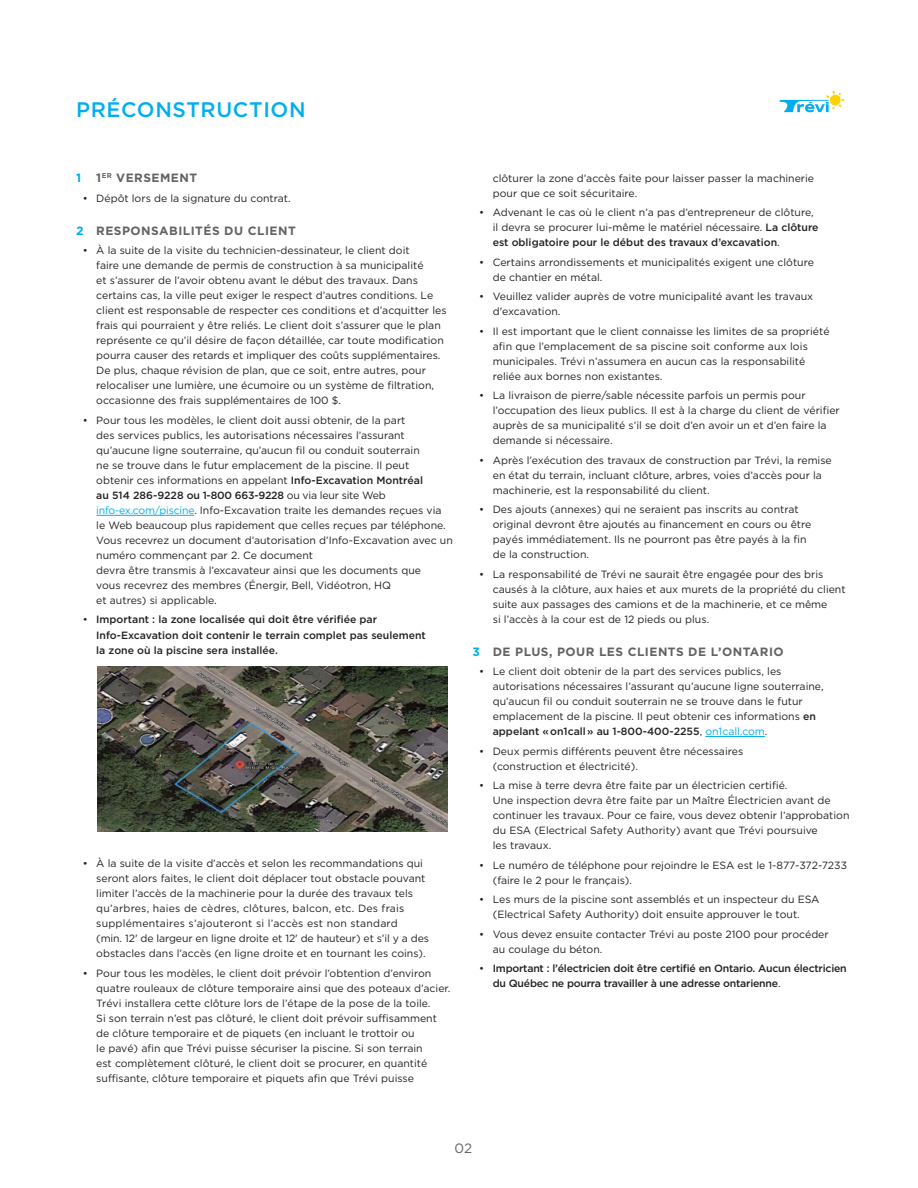
<style>
.page{position:relative;width:918px;height:1188px;background:#fff}
.page>*{position:absolute;margin:0;border:0;box-sizing:border-box;transform-origin:0 0}
.t1{font:500 21px "Gotham";letter-spacing:.03em;color:#00aeef}
.t2{font:13.5px "Gotham";color:#636366}
.t3{font:700 12px "Gotham";letter-spacing:.04em;color:#636366}
.t4{font:700 12px "Gotham";color:#00aeef}
.t5{font:10.5px/15px "Gotham";color:#231f20}
.t6{font:500 10.5px/15px "Gotham";letter-spacing:-.015em;color:#231f20}
.s1{color:#00aeef}
.s2{font-weight:500}
.s3{font-weight:400}
</style>
<div class="page">
<svg style="left:780px;top:91px;width:65px;height:21px"></svg>
<hr style="left:96px;top:515px;width:98px;height:1px;background:#00aeef">
<hr style="left:705px;top:736px;width:60px;height:1px;background:#00aeef">
<img style="left:97px;top:666px;width:350px;height:166px">
<h1 class="t1" style="left:76px;top:98px;width:231px">PRÉCONSTRUCTION</h1>
<p class="t4" style="left:76px;top:171px;width:7px">1</p>
<p class="t3" style="left:96px;top:171px;width:102px">1<sup>ER</sup> VERSEMENT</p>
<p class="t5" style="left:83px;top:190px;width:209px">• Dépôt lors de la signature du contrat.</p>
<p class="t3" style="left:76px;top:223px;width:221px"><span class="s1">2</span> RESPONSABILITÉS DU CLIENT</p>
<p class="t5" style="left:96px;top:243px;width:352px;text-indent:-14px">• À la suite de la visite du technicien-dessinateur, le client doit<br>faire une demande de permis de construction à sa municipalité<br>et s’assurer de l’avoir obtenu avant le début des travaux. Dans certains cas, la ville peut exiger le respect d’autres conditions. Le client est responsable de respecter ces conditions et d’acquitter les frais qui pourraient y être reliés. Le client doit s’assurer que le plan représente ce qu’il désire de façon détaillée, car toute modification pourra causer des retards et impliquer des coûts supplémentaires.<br>De plus, chaque révision de plan, que ce soit, entre autres, pour relocaliser une lumière, une écumoire ou un système de filtration, occasionne des frais supplémentaires de 100 $.</p>
<p class="t5" style="left:96px;top:413px;width:358px;text-indent:-14px">• Pour tous les modèles, le client doit aussi obtenir, de la part<br>des services publics, les autorisations nécessaires l’assurant qu’aucune ligne souterraine, qu’aucun fil ou conduit souterrain<br>ne se trouve dans le futur emplacement de la piscine. Il peut<br>obtenir ces informations en appelant <span class="s2">Info-Excavation Montréal<br>au 514 286-9228 ou 1-800 663-9228</span> ou via leur site Web <span class="s1">info-ex.com/piscine</span>. Info-Excavation traite les demandes reçues via le Web beaucoup plus rapidement que celles reçues par téléphone.<br>Vous recevrez un document d’autorisation d’Info-Excavation avec un numéro commençant par 2. Ce document<br>devra être transmis à l’excavateur ainsi que les documents que<br>vous recevrez des membres (Énergir, Bell, Vidéotron, HQ<br>et autres) si applicable.</p>
<p class="t6" style="left:96px;top:612px;width:331px;text-indent:-14px"><span class="s3">•</span> Important : la zone localisée qui doit être vérifiée par<br>Info-Excavation doit contenir le terrain complet pas seulement la zone où la piscine sera installée.</p>
<p class="t5" style="left:96px;top:856px;width:334px;text-indent:-14px">• À la suite de la visite d’accès et selon les recommandations qui seront alors faites, le client doit déplacer tout obstacle pouvant limiter l’accès de la machinerie pour la durée des travaux tels qu’arbres, haies de cèdres, clôtures, balcon, etc. Des frais supplémentaires s’ajouteront si l’accès est non standard<br>(min. 12' de largeur en ligne droite et 12' de hauteur) et s’il y a des obstacles dans l’accès (en ligne droite et en tournant les coins).</p>
<p class="t5" style="left:96px;top:966px;width:356px;text-indent:-14px">• Pour tous les modèles, le client doit prévoir l’obtention d’environ quatre rouleaux de clôture temporaire ainsi que des poteaux d’acier.<br>Trévi installera cette clôture lors de l’étape de la pose de la toile.<br>Si son terrain n’est pas clôturé, le client doit prévoir suffisamment de clôture temporaire et de piquets (en incluant le trottoir ou<br>le pavé) afin que Trévi puisse sécuriser la piscine. Si son terrain<br>est complètement clôturé, le client doit se procurer, en quantité suffisante, clôture temporaire et piquets afin que Trévi puisse</p>
<p class="t5" style="left:493px;top:170px;width:323px">clôturer la zone d’accès faite pour laisser passer la machinerie pour que ce soit sécuritaire.</p>
<p class="t5" style="left:493px;top:205px;width:327px;text-indent:-14px">• Advenant le cas où le client n’a pas d’entrepreneur de clôture, il devra se procurer lui-même le matériel nécessaire. <span class="s2">La clôture est obligatoire pour le début des travaux d’excavation</span>.</p>
<p class="t5" style="left:493px;top:254px;width:323px;text-indent:-14px">• Certains arrondissements et municipalités exigent une clôture de chantier en métal.</p>
<p class="t5" style="left:493px;top:289px;width:322px;text-indent:-14px">• Veuillez valider auprès de votre municipalité avant les travaux d'excavation.</p>
<p class="t5" style="left:493px;top:323px;width:338px;text-indent:-14px">• Il est important que le client connaisse les limites de sa propriété afin que l’emplacement de sa piscine soit conforme aux lois municipales. Trévi n’assumera en aucun cas la responsabilité reliée aux bornes non existantes.</p>
<p class="t5" style="left:493px;top:388px;width:349px;text-indent:-14px">• La livraison de pierre/sable nécessite parfois un permis pour l’occupation des lieux publics. Il est à la charge du client de vérifier auprès de sa municipalité s’il se doit d’en avoir un et d’en faire la demande si nécessaire.</p>
<p class="t5" style="left:493px;top:452px;width:341px;text-indent:-14px">• Après l’exécution des travaux de construction par Trévi, la remise en état du terrain, incluant clôture, arbres, voies d’accès pour la machinerie, est la responsabilité du client.</p>
<p class="t5" style="left:493px;top:502px;width:320px;text-indent:-14px">• Des ajouts (annexes) qui ne seraient pas inscrits au contrat original devront être ajoutés au financement en cours ou être payés immédiatement. Ils ne pourront pas être payés à la fin de la construction.</p>
<p class="t5" style="left:493px;top:566px;width:354px;text-indent:-14px">• La responsabilité de Trévi ne saurait être engagée pour des bris causés à la clôture, aux haies et aux murets de la propriété du client suite aux passages des camions et de la machinerie, et ce même<br>si l’accès à la cour est de 12 pieds ou plus.</p>
<p class="t3" style="left:473px;top:644px;width:313px"><span class="s1">3</span> DE PLUS, POUR LES CLIENTS DE L’ONTARIO</p>
<p class="t5" style="left:493px;top:664px;width:332px;text-indent:-14px">• Le client doit obtenir de la part des services publics, les autorisations nécessaires l’assurant qu’aucune ligne souterraine, qu’aucun fil ou conduit souterrain ne se trouve dans le futur emplacement de la piscine. Il peut obtenir ces informations <span class="s2">en appelant «on1call» au 1-800-400-2255</span>, <span class="s1">on1call.com</span>.</p>
<p class="t5" style="left:493px;top:743px;width:252px;text-indent:-14px">• Deux permis différents peuvent être nécessaires (construction et électricité).</p>
<p class="t5" style="left:493px;top:778px;width:358px;text-indent:-14px">• La mise à terre devra être faite par un électricien certifié.<br>Une inspection devra être faite par un Maître Électricien avant de continuer les travaux. Pour ce faire, vous devez obtenir l’approbation du ESA (Electrical Safety Authority) avant que Trévi poursuive<br>les travaux.</p>
<p class="t5" style="left:493px;top:857px;width:356px;text-indent:-14px">• Le numéro de téléphone pour rejoindre le ESA est le 1-877-372-7233 (faire le 2 pour le français).</p>
<p class="t5" style="left:479px;top:892px;width:342px;text-align:center">• Les murs de la piscine sont assemblés et un inspecteur du ESA (Electrical Safety Authority) doit ensuite approuver le tout.</p>
<p class="t5" style="left:493px;top:926px;width:337px;text-indent:-14px">• Vous devez ensuite contacter Trévi au poste 2100 pour procéder au coulage du béton.</p>
<p class="t6" style="left:493px;top:961px;width:356px;text-indent:-14px"><span class="s3">•</span> Important : l’électricien doit être certifié en Ontario. Aucun électricien du Québec ne pourra travailler à une adresse ontarienne<span class="s3">.</span></p>
<p class="t2" style="left:455px;top:1141px;width:19px">02</p>
</div>
